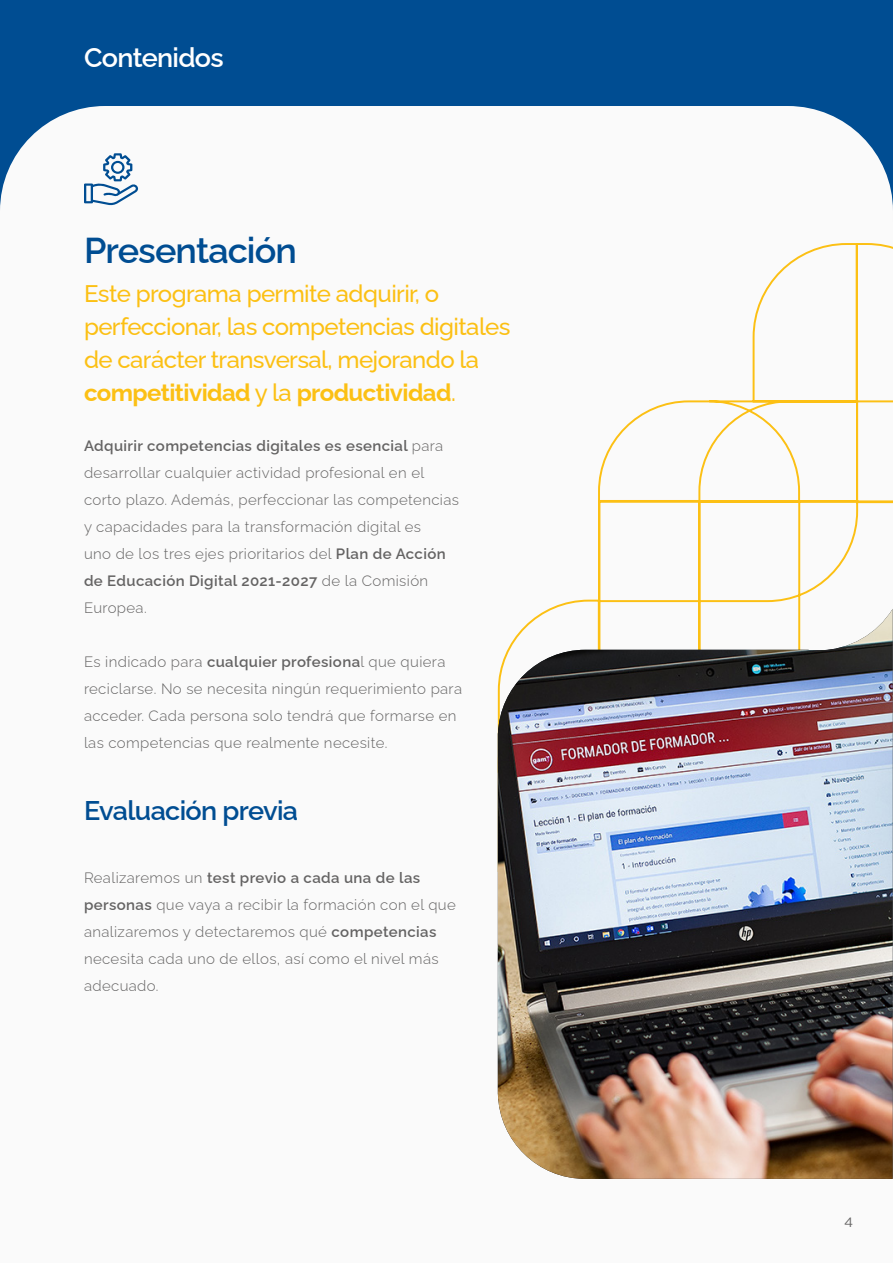
<style>
.page{position:relative;width:893px;height:1263px;background:#fafafa}
.page>*{position:absolute;margin:0;border:0;box-sizing:border-box;transform-origin:0 0}
.t1{font:600 36px "Raleway";letter-spacing:-.025em;color:#004d92}
.t2{font:600 27px "Raleway";letter-spacing:-.025em;color:#004d92}
.t3{font:600 27px "Raleway";letter-spacing:-.025em;color:#fff}
.t4{font:500 24px/33px "Raleway";letter-spacing:-.025em;color:#fcc014}
.t5{font:300 15px/27px "Raleway";letter-spacing:.025em;color:#646363}
.t6{font:13.5px "Gotham";color:#646363}
.s1{font-weight:700}
.s2{font-weight:600}
</style>
<div class="page">
<svg style="left:497px;top:243px;width:396px;height:630px"></svg>
<img style="left:498px;top:609px;width:395px;height:570px">
<svg style="left:0;top:0;width:893px;height:209px;fill:#004d92"></svg>
<svg style="left:84px;top:153px;width:54px;height:53px"></svg>
<h2 class="t3" style="left:84px;top:36px;width:141px">Contenidos</h2>
<h1 class="t1" style="left:84px;top:222px;width:215px">Presentación</h1>
<h3 class="t4" style="left:84px;top:274px;width:428px">Este programa permite adquirir, o perfeccionar, las competencias digitales de carácter transversal, mejorando la <span class="s1">competitividad</span> y la <span class="s1">productividad</span>.</h3>
<p class="t5" style="left:84px;top:431px;width:376px"><span class="s2">Adquirir competencias digitales es esencial</span> para desarrollar cualquier actividad profesional en el corto plazo. Además, perfeccionar las competencias y capacidades para la transformación digital es<br>uno de los tres ejes prioritarios del <span class="s2">Plan de Acción de Educación Digital 2021-2027</span> de la Comisión Europea.</p>
<p class="t5" style="left:84px;top:647px;width:380px">Es indicado para <span class="s2">cualquier profesiona</span>l que quiera reciclarse. No se necesita ningún requerimiento para acceder. Cada persona solo tendrá que formarse en las competencias que realmente necesite.</p>
<h2 class="t2" style="left:84px;top:789px;width:216px">Evaluación previa</h2>
<p class="t5" style="left:84px;top:863px;width:373px">Realizaremos un <span class="s2">test previo a cada una de las personas</span> que vaya a recibir la formación con el que analizaremos y detectaremos qué <span class="s2">competencias </span>necesita cada uno de ellos, así como el nivel más adecuado.</p>
<p class="t6" style="left:844px;top:1215px;width:11px">4</p>
</div>
